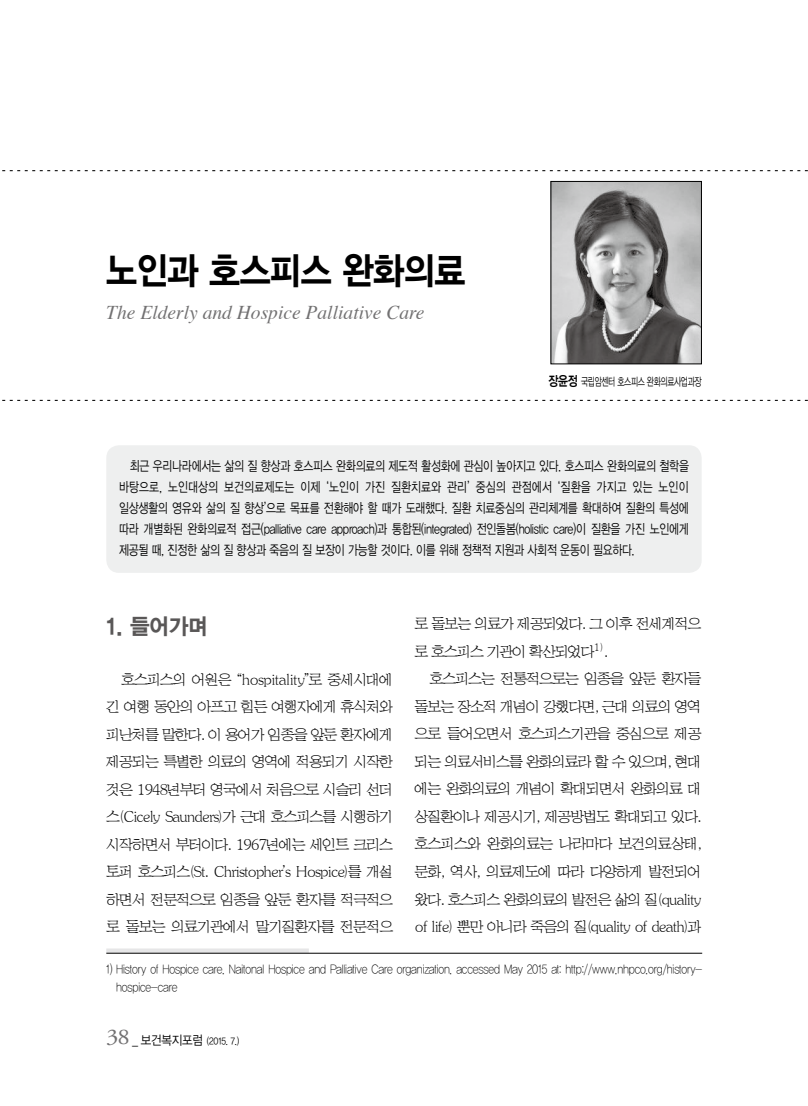
<style>
.page{position:relative;width:808px;height:1106px;background:#fff}
.page>*{position:absolute;margin:0;border:0;box-sizing:border-box;transform-origin:0 0}
.t1{font:37.5px "YDVYGO15";letter-spacing:-.015em;color:#000;scale:.9 1}
.t2{font:22.5px "YDVYGO15";color:#595757;scale:.95 1}
.t3{font:italic 19.5px "Times";color:#727172}
.t4{font:15px/27.5px "HY Sin Mun Myeong Jo Pro";letter-spacing:-.08em;color:#000;text-align:justify}
.t5{font:13.5px/21px "YDVYGO12";letter-spacing:-.02em;color:#000;text-align:justify;scale:.8 1}
.t6{font:12.75px/18px "YDVYGO11";letter-spacing:-.01em;color:#000;scale:.85 1}
.t7{font:11.25px "YDVYGO12";letter-spacing:-.045em;color:#000;scale:.69 1}
.t8{font:9.75px "YDVYGO12";color:#000;scale:.9 1}
.s1{font-family:"YDVYGO14";font-size:13.5px}
.s2{font-family:"Adobe Garamond Pro";font-size:22.5px;color:#727172}
.s3{font-size:12.75px}
</style>
<div class="page">
<div style="left:106px;top:445px;width:596px;height:128px;background:#eeefef;border-radius:13px"></div>
<svg style="left:2px;top:400px;width:806px;height:1px"></svg>
<svg style="left:2px;top:170px;width:806px;height:1px"></svg>
<img style="left:553px;top:183px;width:147px;height:179px">
<div style="left:551px;top:181px;width:151px;height:183px;border:1px solid #000"></div>
<div style="left:106px;top:948px;width:203px;height:5px;background:#e6e6e7"></div>
<hr style="left:106px;top:953px;width:596px;height:1px;background:#000">
<h1 class="t1" style="left:106px;top:249px;width:400px">노인과 호스피스 완화의료</h1>
<h3 class="t3" style="left:106px;top:295px;width:320px">The Elderly and Hospice Palliative Care</h3>
<p class="t7" style="left:548px;top:375px;width:224px"><span class="s1">장윤정</span> 국립암센터 호스피스 완화의료사업과장</p>
<p class="t5" style="left:119px;top:455px;width:714px;text-indent:11px">최근 우리나라에서는 삶의 질 향상과 호스피스 완화의료의 제도적 활성화에 관심이 높아지고 있다. 호스피스 완화의료의 철학을 바탕으로, 노인대상의 보건의료제도는 이제 ‘노인이 가진 질환치료와 관리’ 중심의 관점에서 ‘질환을 가지고 있는 노인이 일상생활의 영유와 삶의 질 향상’으로 목표를 전환해야 할 때가 도래했다. 질환 치료중심의 관리체계를 확대하여 질환의 특성에 따라 개별화된 완화의료적 접근(palliative care approach)과 통합된(integrated) 전인돌봄(holistic care)이 질환을 가진 노인에게 제공될 때, 진정한 삶의 질 향상과 죽음의 질 보장이 가능할 것이다. 이를 위해 정책적 지원과 사회적 운동이 필요하다.</p>
<h2 class="t2" style="left:106px;top:613px;width:108px">1. 들어가며</h2>
<p class="t4" style="left:106px;top:666px;width:289px;text-indent:15px">호스피스의 어원은 “hospitality”로 중세시대에 긴 여행 동안의 아프고 힘든 여행자에게 휴식처와 피난처를 말한다. 이 용어가 임종을 앞둔 환자에게 제공되는 특별한 의료의 영역에 적용되기 시작한 것은 1948년부터 영국에서 처음으로 시슬리 선더 스(Cicely Saunders)가 근대 호스피스를 시행하기 시작하면서 부터이다. 1967년에는 세인트 크리스 토퍼 호스피스(St. Christopher’s Hospice)를 개설 하면서 전문적으로 임종을 앞둔 환자를 적극적으 로 돌보는 의료기관에서 말기질환자를 전문적으</p>
<p class="t4" style="left:415px;top:610px;width:289px">로 돌보는 의료가 제공되었다. 그 이후 전세계적으 로 호스피스 기관이 확산되었다<sup>1)</sup>.</p>
<p class="t4" style="left:415px;top:665px;width:289px;text-indent:15px">호스피스는 전통적으로는 임종을 앞둔 환자들 돌보는 장소적 개념이 강했다면, 근대 의료의 영역 으로 들어오면서 호스피스기관을 중심으로 제공 되는 의료서비스를 완화의료라 할 수 있으며, 현대 에는 완화의료의 개념이 확대되면서 완화의료 대 상질환이나 제공시기, 제공방법도 확대되고 있다. 호스피스와 완화의료는 나라마다 보건의료상태, 문화, 역사, 의료제도에 따라 다양하게 발전되어 왔다. 호스피스 완화의료의 발전은 삶의 질(quality of life) 뿐만 아니라 죽음의 질(quality of death)과</p>
<p class="t6" style="left:116px;top:960px;width:691px;text-indent:-10px">1) History of Hospice care. Naitonal Hospice and Palliative Care organization. accessed May 2015 at: http://www.nhpco.org/history&shy;hospice-care</p>
<p class="t8" style="left:106px;top:1035px;width:149px"><span class="s2">38</span> <span class="s3">_ 보건복지포럼</span> (2015. 7.)</p>
</div>
